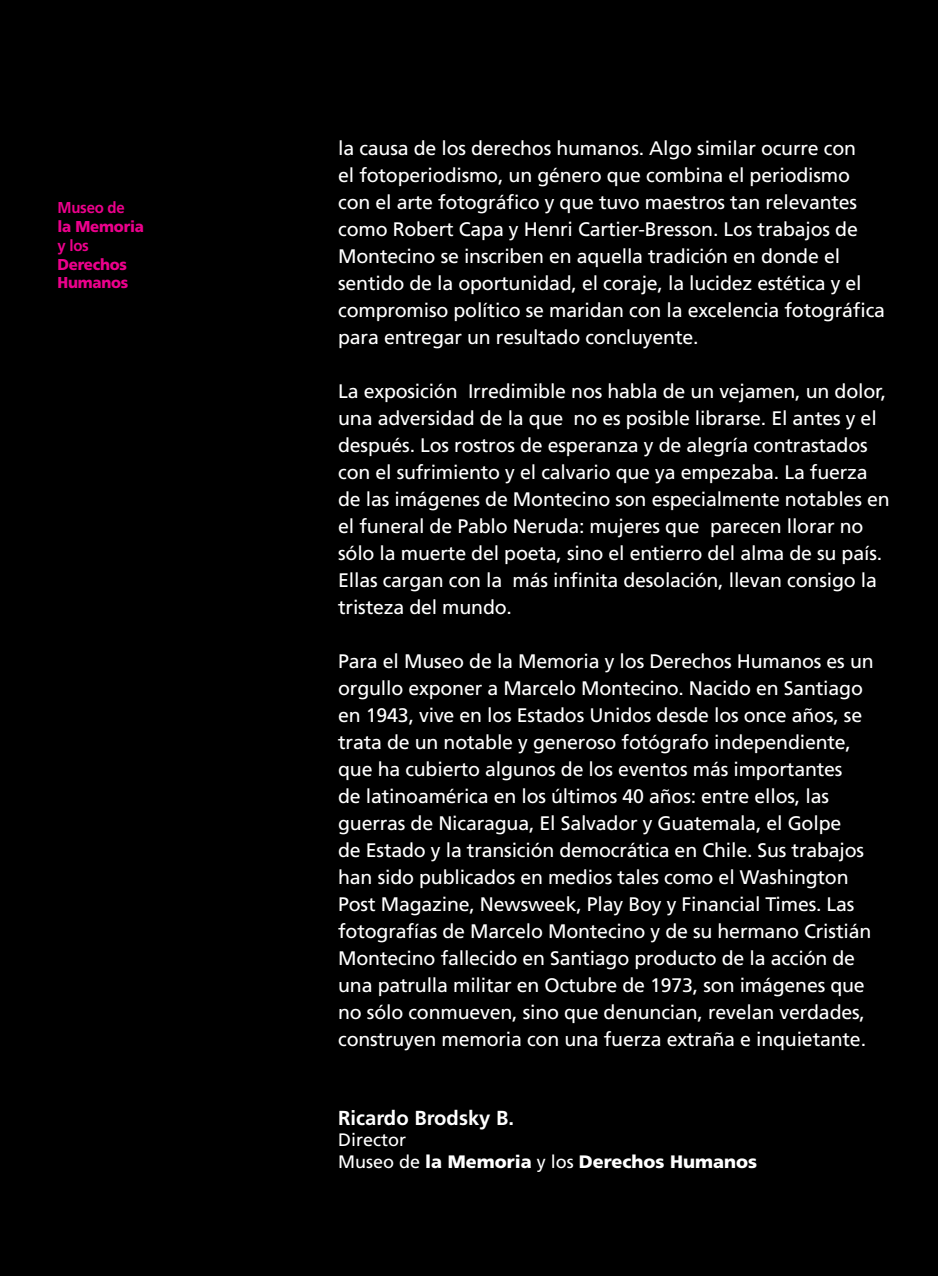
<style>
.page{position:relative;width:938px;height:1276px;background:#000}
.page>*{position:absolute;margin:0;border:0;box-sizing:border-box;transform-origin:0 0}
.t1{font:700 20.25px "Frutiger LT Std";color:#fff}
.t2{font:19.57px/27px "Frutiger LT Std";letter-spacing:-.01em;color:#fff}
.t3{font:900 18px/21.6px "Frutiger LT Std";color:#fff}
.t4{font:900 15.75px/18.9px "Frutiger LT Std";letter-spacing:-.015em;color:#ec008c;scale:.95 1}
.t5{font:700 15.75px "Frutiger LT Std";letter-spacing:-.015em;color:#ec008c;scale:.95 1}
.s1{font-weight:400}
</style>
<div class="page">
<p class="t5" style="left:57px;top:198px;width:72px">Museo de</p>
<p class="t4" style="left:57px;top:217px;width:93px">la Memoria</p>
<p class="t5" style="left:57px;top:236px;width:35px">y los</p>
<p class="t4" style="left:57px;top:254px;width:76px">Derechos<br>Humanos</p>
<p class="t2" style="left:338px;top:135px;width:548px">la causa de los derechos humanos. Algo similar ocurre con<br>el fotoperiodismo, un género que combina el periodismo con el arte fotográfico y que tuvo maestros tan relevantes como Robert Capa y Henri Cartier-Bresson. Los trabajos de Montecino se inscriben en aquella tradición en donde el sentido de la oportunidad, el coraje, la lucidez estética y el compromiso político se maridan con la excelencia fotográfica para entregar un resultado concluyente.</p>
<p class="t2" style="left:338px;top:378px;width:553px">La exposición Irredimible nos habla de un vejamen, un dolor, una adversidad de la que no es posible librarse. El antes y el después. Los rostros de esperanza y de alegría contrastados con el sufrimiento y el calvario que ya empezaba. La fuerza de las imágenes de Montecino son especialmente notables en el funeral de Pablo Neruda: mujeres que parecen llorar no sólo la muerte del poeta, sino el entierro del alma de su país.<br>Ellas cargan con la más infinita desolación, llevan consigo la tristeza del mundo.</p>
<p class="t2" style="left:338px;top:648px;width:537px">Para el Museo de la Memoria y los Derechos Humanos es un orgullo exponer a Marcelo Montecino. Nacido en Santiago en 1943, vive en los Estados Unidos desde los once años, se trata de un notable y generoso fotógrafo independiente, que ha cubierto algunos de los eventos más importantes<br>de latinoamérica en los últimos 40 años: entre ellos, las guerras de Nicaragua, El Salvador y Guatemala, el Golpe<br>de Estado y la transición democrática en Chile. Sus trabajos han sido publicados en medios tales como el Washington Post Magazine, Newsweek, Play Boy y Financial Times. Las fotografías de Marcelo Montecino y de su hermano Cristián Montecino fallecido en Santiago producto de la acción de una patrulla militar en Octubre de 1973, son imágenes que no sólo conmueven, sino que denuncian, revelan verdades, construyen memoria con una fuerza extraña e inquietante.</p>
<p class="t1" style="left:338px;top:1105px;width:177px">Ricardo Brodsky B.</p>
<p class="t3" style="left:338px;top:1129px;width:420px"><span class="s1">Director<br>Museo de</span> la Memoria <span class="s1">y los</span> Derechos Humanos</p>
</div>
